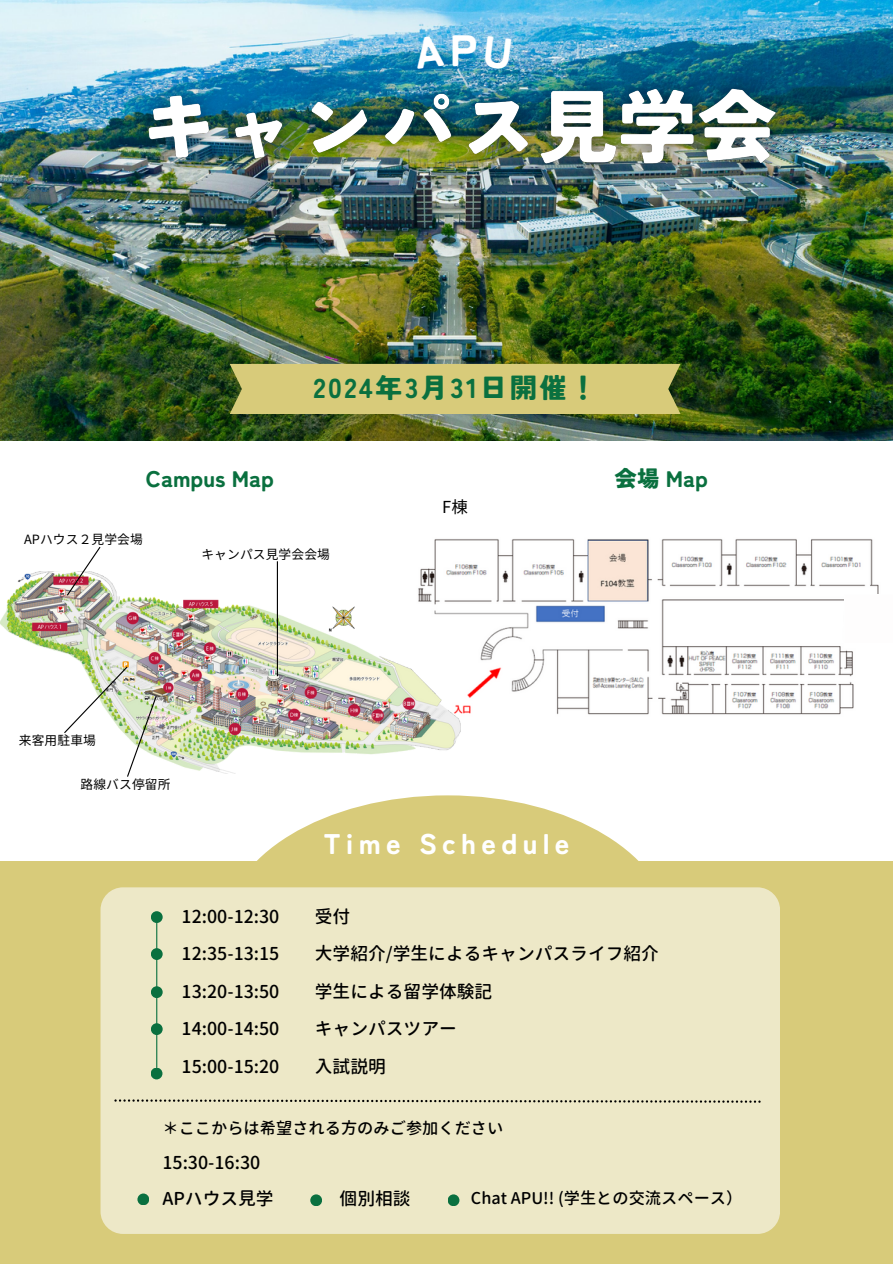
<style>
.page{position:relative;width:893px;height:1264px;background:#fff}
.page>*{position:absolute;margin:0;border:0;box-sizing:border-box;transform-origin:0 0}
.t1{font:900 43.65px "Tsunagi Gothic";color:#fff}
.t2{font:900 28.35px "Tsunagi Gothic";letter-spacing:.185em;color:#fff}
.t3{font:900 27.3px "Tsunagi Gothic";letter-spacing:.09em;color:#0a703f}
.t4{font:900 22.5px "Tsunagi Gothic";color:#0a703f}
.t5{font:500 17.7px "Gen Jyuu Gothic";color:#000}
.t6{font:16.5px "Noto Sans JP";color:#000}
.t7{font:500 16.2px "Gen Jyuu Gothic";color:#000}
.t8{font:12.75px "Noto Sans JP";letter-spacing:.01em;color:#000}
</style>
<div class="page">
<img style="left:0;top:0;width:892px;height:441px">
<div style="left:230px;top:364px;width:450px;height:50px;background:#d8cb7a"></div>
<div style="left:0;top:860px;width:892px;height:403px;background:#d8cb7a"></div>
<div style="left:224px;top:795px;width:446px;height:272px;background:#d8cb7a;border-radius:50%"></div>
<div style="left:100px;top:887px;width:680px;height:346px;background:#ede8c7;border-radius:22px"></div>
<hr style="left:156px;top:923px;width:1px;height:145px;background:#0a703f">
<div style="left:151px;top:911px;width:12px;height:12px;background:#0a703f;border-radius:50%"></div>
<div style="left:151px;top:948px;width:12px;height:12px;background:#0a703f;border-radius:50%"></div>
<div style="left:151px;top:986px;width:12px;height:12px;background:#0a703f;border-radius:50%"></div>
<div style="left:151px;top:1023px;width:12px;height:12px;background:#0a703f;border-radius:50%"></div>
<div style="left:151px;top:1067px;width:11px;height:12px;background:#0a703f;border-radius:50%"></div>
<img style="left:420px;top:539px;width:459px;height:185px">
<img style="left:0;top:571px;width:460px;height:202px">
<hr style="left:277px;top:561px;width:1px;height:115px;background:#000">
<img style="left:63px;top:665px;width:95px;height:112px">
<svg style="left:66px;top:546px;width:36px;height:51px"></svg>
<svg style="left:114px;top:1099px;width:646px;height:3px"></svg>
<div style="left:137px;top:1193px;width:12px;height:12px;background:#0a703f;border-radius:50%"></div>
<div style="left:310px;top:1194px;width:12px;height:12px;background:#0a703f;border-radius:50%"></div>
<div style="left:447px;top:1194px;width:12px;height:12px;background:#0a703f;border-radius:50%"></div>
<svg style="left:844px;top:594px;width:35px;height:49px"></svg>
<img style="left:113px;top:56px;width:698px;height:146px">
<svg style="left:414px;top:35px;width:30px;height:34px"></svg>
<svg style="left:484px;top:35px;width:27px;height:35px"></svg>
<p class="t1" style="left:449px;top:27px;width:29px">P</p>
<p class="t4" style="left:146px;top:467px;width:129px">Campus Map</p>
<p class="t8" style="left:24px;top:529px;width:120px">APハウス２見学会場</p>
<p class="t3" style="left:313px;top:374px;width:285px">2024年3月31日開催！</p>
<p class="t6" style="left:442px;top:493px;width:27px">F棟</p>
<h2 class="t8" style="left:201px;top:543px;width:130px">キャンパス見学会会場</h2>
<p class="t4" style="left:614px;top:467px;width:95px">会場 Map</p>
<p class="t8" style="left:19px;top:730px;width:79px">来客用駐車場</p>
<h4 class="t8" style="left:81px;top:774px;width:91px">路線バス停留所</h4>
<p class="t2" style="left:324px;top:828px;width:247px">Time Schedule</p>
<p class="t5" style="left:182px;top:903px;width:99px">12:00-12:30</p>
<p class="t5" style="left:315px;top:903px;width:37px">受付</p>
<p class="t5" style="left:182px;top:940px;width:99px">12:35-13:15</p>
<p class="t5" style="left:315px;top:940px;width:345px">大学紹介/学生によるキャンパスライフ紹介</p>
<h3 class="t5" style="left:182px;top:978px;width:99px">13:20-13:50</h3>
<h3 class="t5" style="left:315px;top:978px;width:179px">学生による留学体験記</h3>
<p class="t5" style="left:182px;top:1015px;width:99px">14:00-14:50</p>
<p class="t5" style="left:315px;top:1015px;width:143px">キャンパスツアー</p>
<p class="t5" style="left:182px;top:1053px;width:99px">15:00-15:20</p>
<p class="t5" style="left:315px;top:1053px;width:72px">入試説明</p>
<p class="t7" style="left:162px;top:1117px;width:342px">＊ここからは希望される方のみご参加ください</p>
<h5 class="t5" style="left:162px;top:1149px;width:99px">15:30-16:30</h5>
<p class="t5" style="left:162px;top:1185px;width:113px">APハウス見学</p>
<p class="t5" style="left:339px;top:1185px;width:72px">個別相談</p>
<p class="t7" style="left:471px;top:1186px;width:273px">Chat APU!! (学生との交流スペース）</p>
</div>
